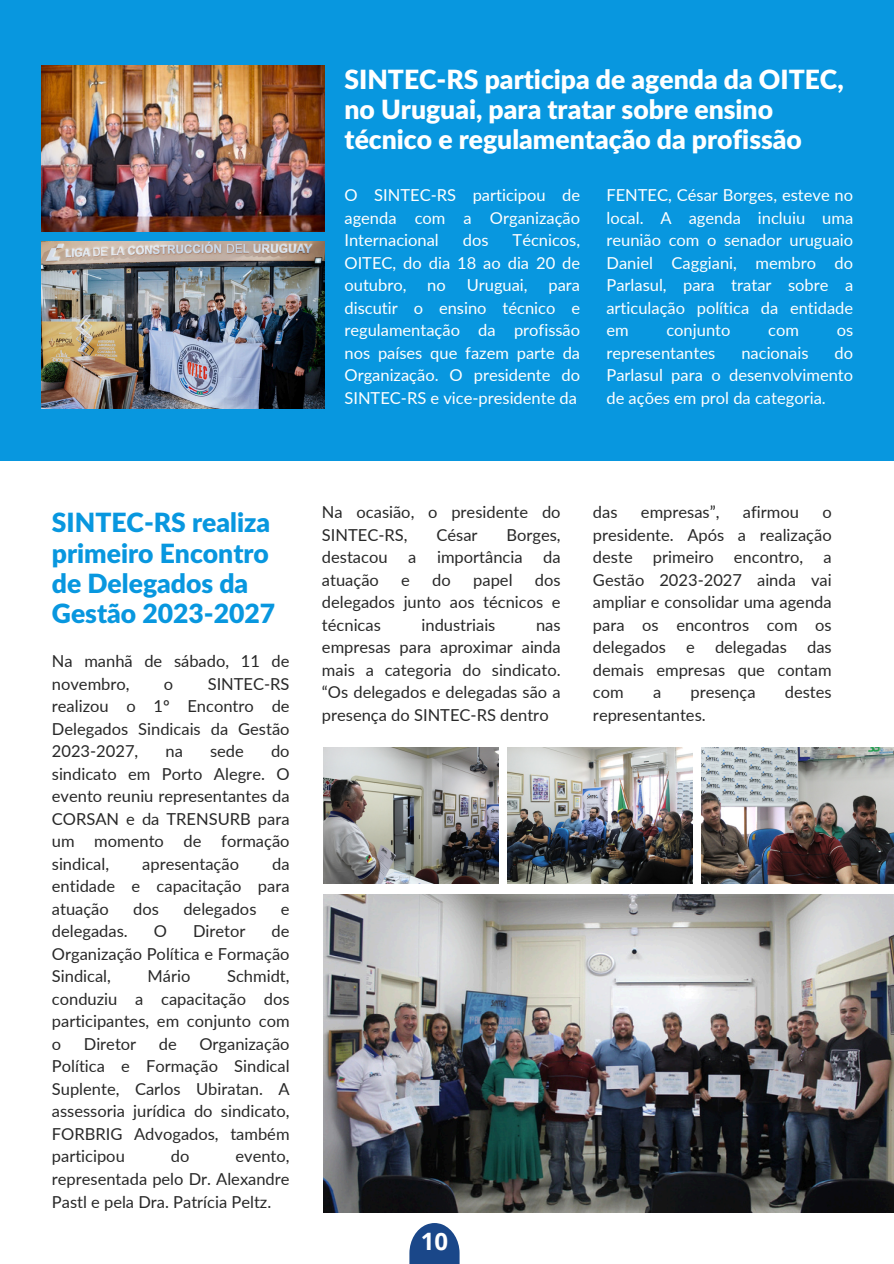
<style>
.page{position:relative;width:894px;height:1264px;background:#fff}
.page>*{position:absolute;margin:0;border:0;box-sizing:border-box;transform-origin:0 0}
.t1{font:900 26.4px/30.3px "Lato Latin";color:#fff}
.t2{font:900 26.4px/30.3px "Lato Latin";color:#0897df}
.t3{font:700 24px "Open Sans";color:#fff}
.t4{font:16.5px/22.5px "Lato";color:#282828;text-align:justify}
.t5{font:16.5px/22.5px "Lato";color:#fff;text-align:justify}
</style>
<div class="page">
<div style="left:0;top:0;width:893px;height:460px;background:#0897df"></div>
<svg style="left:409px;top:1223px;width:50px;height:40px;fill:#1a4789"></svg>
<img style="left:41px;top:65px;width:283px;height:167px">
<img style="left:41px;top:241px;width:283px;height:168px">
<img style="left:324px;top:894px;width:569px;height:318px">
<img style="left:324px;top:747px;width:174px;height:137px">
<img style="left:507px;top:747px;width:185px;height:137px">
<img style="left:701px;top:747px;width:192px;height:137px">
<p class="t1" style="left:344px;top:65px;width:500px">SINTEC-RS participa de agenda da OITEC, no Uruguai, para tratar sobre ensino técnico e regulamentação da profissão</p>
<p class="t5" style="left:344px;top:184px;width:237px">O SINTEC-RS participou de agenda com a Organização Internacional</p>
<p class="t5" style="left:462px;top:229px;width:27px">dos</p>
<p class="t5" style="left:344px;top:229px;width:237px;text-indent:168px">Técnicos, OITEC, do dia 18 ao dia 20 de outubro,</p>
<p class="t5" style="left:427px;top:274px;width:20px">no</p>
<p class="t5" style="left:466px;top:274px;width:62px">Uruguai,</p>
<p class="t5" style="left:344px;top:274px;width:237px;text-indent:204px">para discutir o ensino técnico e regulamentação da profissão nos países que fazem parte da Organização. O presidente do SINTEC-RS e vice-presidente da</p>
<h1 class="t5" style="left:606px;top:184px;width:248px">FENTEC, César Borges, esteve no local. A agenda incluiu uma reunião com o senador uruguaio Daniel Caggiani, membro do Parlasul, para tratar sobre a articulação política da entidade em</h1>
<h1 class="t5" style="left:666px;top:319px;width:66px">conjunto</h1>
<h1 class="t5" style="left:768px;top:319px;width:32px">com</h1>
<h1 class="t5" style="left:836px;top:319px;width:18px">os</h1>
<h1 class="t5" style="left:606px;top:341px;width:110px">representantes</h1>
<h1 class="t5" style="left:741px;top:341px;width:69px">nacionais</h1>
<h1 class="t5" style="left:606px;top:341px;width:248px;text-indent:228px">do Parlasul para o desenvolvimento de ações em prol da categoria.</h1>
<p class="t2" style="left:52px;top:509px;width:225px">SINTEC-RS realiza primeiro Encontro de Delegados da<br>Gestão 2023-2027</p>
<p class="t4" style="left:322px;top:500px;width:240px">Na ocasião, o presidente do<br>SINTEC-RS,</p>
<p class="t4" style="left:436px;top:523px;width:43px">César</p>
<p class="t4" style="left:322px;top:523px;width:240px;text-indent:184px">Borges, destacou a importância da atuação</p>
<p class="t4" style="left:322px;top:568px;width:240px;text-indent:213px">dos delegados junto aos técnicos e técnicas</p>
<p class="t4" style="left:401px;top:568px;width:10px">e</p>
<p class="t4" style="left:432px;top:568px;width:20px">do</p>
<p class="t4" style="left:473px;top:568px;width:41px">papel</p>
<p class="t4" style="left:421px;top:613px;width:75px">industriais</p>
<p class="t4" style="left:322px;top:613px;width:240px;text-indent:214px">nas empresas para aproximar ainda mais a categoria do sindicato. “Os delegados e delegadas são a presença do SINTEC-RS dentro</p>
<p class="t4" style="left:52px;top:649px;width:239px">Na manhã de sábado, 11 de novembro,</p>
<p class="t4" style="left:52px;top:672px;width:239px;text-indent:156px">SINTEC-RS realizou o 1º Encontro de Delegados Sindicais da Gestão 2023-2027,</p>
<p class="t4" style="left:164px;top:672px;width:11px">o</p>
<p class="t4" style="left:52px;top:739px;width:239px;text-indent:219px">do sindicato em Porto Alegre. O evento reuniu representantes da CORSAN e da TRENSURB para um momento de formação sindical,</p>
<p class="t4" style="left:165px;top:739px;width:19px">na</p>
<p class="t4" style="left:210px;top:739px;width:35px">sede</p>
<p class="t4" style="left:52px;top:852px;width:239px;text-indent:220px">da entidade e capacitação para atuação</p>
<p class="t4" style="left:142px;top:852px;width:98px">apresentação</p>
<p class="t4" style="left:133px;top:897px;width:27px">dos</p>
<p class="t4" style="left:183px;top:897px;width:75px">delegados</p>
<p class="t4" style="left:281px;top:897px;width:10px">e</p>
<p class="t4" style="left:52px;top:919px;width:239px;text-indent:220px">de Organização Política e Formação Sindical,</p>
<p class="t4" style="left:52px;top:919px;width:77px">delegadas.</p>
<p class="t4" style="left:154px;top:919px;width:15px">O</p>
<p class="t4" style="left:193px;top:919px;width:54px">Diretor</p>
<p class="t4" style="left:52px;top:964px;width:239px;text-indent:175px">Schmidt, conduziu a capacitação dos participantes, em conjunto com o</p>
<p class="t4" style="left:147px;top:964px;width:44px">Mário</p>
<p class="t4" style="left:84px;top:1032px;width:54px">Diretor</p>
<p class="t4" style="left:159px;top:1032px;width:19px">de</p>
<p class="t4" style="left:52px;top:1032px;width:239px;text-indent:147px">Organização Política e Formação Sindical Suplente, Carlos Ubiratan. A assessoria jurídica do sindicato, FORBRIG Advogados, também participou</p>
<p class="t4" style="left:171px;top:1144px;width:20px">do</p>
<p class="t4" style="left:52px;top:1144px;width:239px;text-indent:183px">evento, representada pelo Dr. Alexandre Pastl e pela Dra. Patrícia Peltz.</p>
<p class="t3" style="left:420px;top:1224px;width:29px">10</p>
<p class="t4" style="left:592px;top:500px;width:26px">das</p>
<p class="t4" style="left:640px;top:500px;width:80px">empresas”,</p>
<p class="t4" style="left:742px;top:500px;width:58px">afirmou</p>
<p class="t4" style="left:592px;top:500px;width:240px;text-indent:229px">o presidente. Após a realização deste primeiro encontro, a Gestão 2023-2027 ainda vai ampliar e consolidar uma agenda para os encontros com os delegados e delegadas das demais empresas que contam com</p>
<p class="t4" style="left:652px;top:680px;width:10px">a</p>
<p class="t4" style="left:690px;top:680px;width:67px">presença</p>
<p class="t4" style="left:784px;top:680px;width:48px">destes</p>
<p class="t4" style="left:592px;top:703px;width:114px">representantes.</p>
</div>
